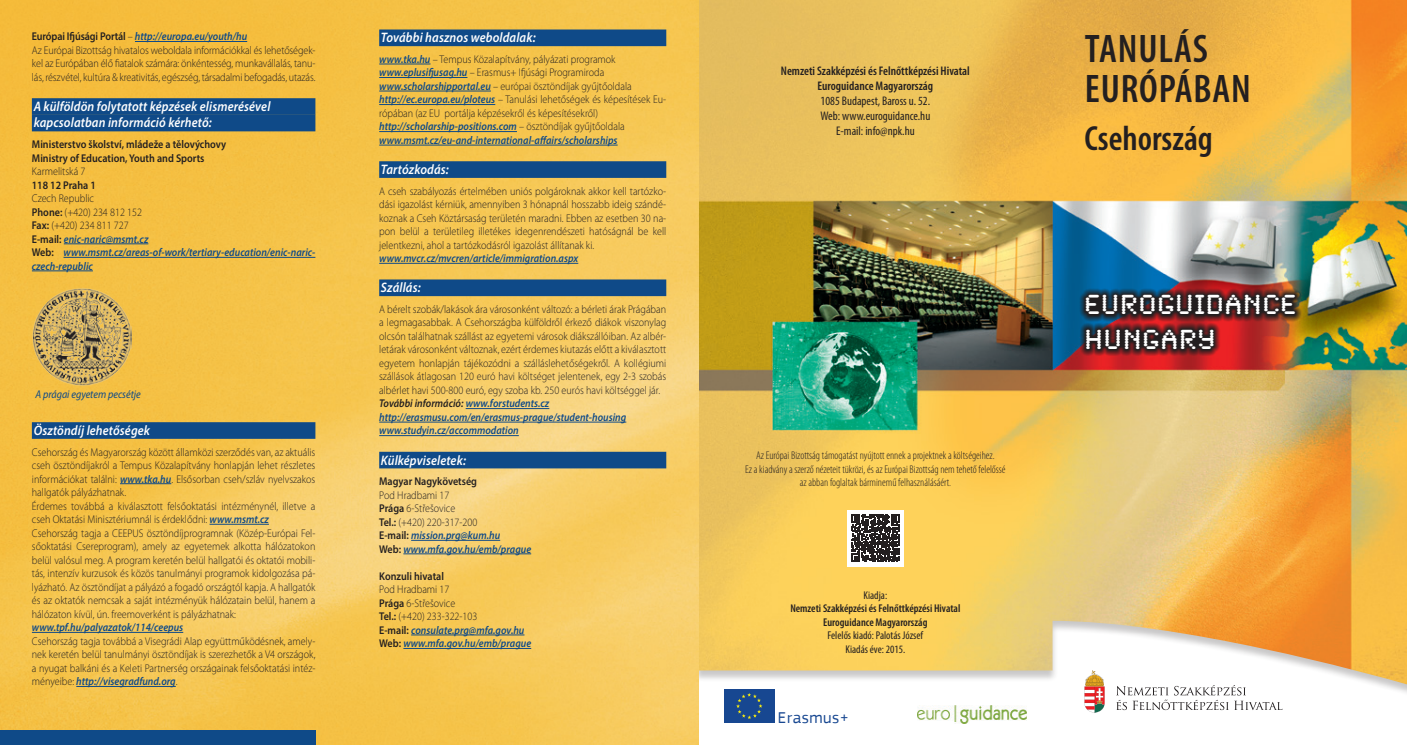
<style>
.page{position:relative;width:1407px;height:745px;background:#fff}
.page>*{position:absolute;margin:0;border:0;box-sizing:border-box;transform-origin:0 0}
.t1{font:600 condensed 40px/40px "Myriad Pro";letter-spacing:.02em;color:#231f20}
.t2{font:600 condensed 35px "Myriad Pro";color:#231f20}
.t3{font:28.75px/34.5px "Synchro Std";letter-spacing:.04em;color:#fff}
.t4{font:16.38px "PF Square Sans Pro";letter-spacing:.035em;color:#174791}
.t5{font:italic 600 13.75px/16.5px "Myriad Pro";letter-spacing:.01em;color:#fff;scale:.9 1}
.t6{font:600 condensed 12.5px/15px "Myriad Pro";color:#231f20;text-align:center}
.t7{font:condensed 12.5px/15px "Myriad Pro";color:#231f20;text-align:center}
.t8{font:300 11.25px/13.5px "Myriad Pro";color:#231f20;scale:.9 1}
.t9{font:italic 600 11.25px/13.5px "Myriad Pro";color:#0f4a88;scale:.9 1}
.t10{font:300 condensed 11.25px/13.5px "Myriad Pro";color:#231f20;text-align:center}
.t11{font:600 11.25px/13.5px "Myriad Pro";color:#231f20;scale:.9 1}
.t12{font:600 condensed 11.25px/13.5px "Myriad Pro";color:#231f20;text-align:center}
.t13{font:condensed 11.25px/13.5px "Myriad Pro";color:#231f20;text-align:center}
.t14{font:italic 11.25px "Myriad Pro";color:#0f4a88;scale:.9 1}
.s1{font-weight:600}
.s2{font-weight:600;font-style:italic;color:#0f4a88}
.s3{font-weight:300;font-style:normal;color:#231f20}
.s4{font-style:normal;color:#231f20}
.s5{font-weight:600;font-style:italic}
</style>
<div class="page">
<img style="left:698px;top:0;width:709px;height:684px">
<img style="left:0;top:0;width:698px;height:744px">
<div style="left:0;top:730px;width:315px;height:14px;background:#0f4a88"></div>
<hr style="left:135px;top:41px;width:112px;height:1px;background:#0f4a88">
<div style="left:32px;top:98px;width:283px;height:17px;background:#0f4a88"></div>
<div style="left:32px;top:115px;width:283px;height:16px;background:#0f4a88"></div>
<hr style="left:64px;top:243px;width:84px;height:1px;background:#0f4a88">
<hr style="left:64px;top:257px;width:251px;height:1px;background:#0f4a88">
<hr style="left:32px;top:270px;width:61px;height:1px;background:#0f4a88">
<div style="left:32px;top:422px;width:283px;height:16px;background:#0f4a88"></div>
<hr style="left:120px;top:483px;width:51px;height:1px;background:#0f4a88">
<hr style="left:210px;top:523px;width:59px;height:1px;background:#0f4a88">
<hr style="left:32px;top:631px;width:151px;height:1px;background:#0f4a88">
<hr style="left:76px;top:685px;width:100px;height:1px;background:#0f4a88">
<div style="left:379px;top:29px;width:287px;height:17px;background:#0f4a88"></div>
<hr style="left:379px;top:64px;width:51px;height:1px;background:#0f4a88">
<hr style="left:379px;top:77px;width:88px;height:1px;background:#0f4a88">
<hr style="left:379px;top:91px;width:112px;height:1px;background:#0f4a88">
<hr style="left:379px;top:104px;width:116px;height:1px;background:#0f4a88">
<hr style="left:379px;top:131px;width:138px;height:1px;background:#0f4a88">
<hr style="left:379px;top:145px;width:239px;height:1px;background:#0f4a88">
<div style="left:379px;top:161px;width:287px;height:17px;background:#0f4a88"></div>
<hr style="left:379px;top:263px;width:199px;height:1px;background:#0f4a88">
<div style="left:379px;top:279px;width:287px;height:17px;background:#0f4a88"></div>
<hr style="left:466px;top:408px;width:83px;height:1px;background:#0f4a88">
<hr style="left:379px;top:421px;width:247px;height:1px;background:#0f4a88">
<hr style="left:379px;top:435px;width:140px;height:1px;background:#0f4a88">
<div style="left:379px;top:451px;width:287px;height:17px;background:#0f4a88"></div>
<hr style="left:411px;top:539px;width:89px;height:1px;background:#0f4a88">
<hr style="left:403px;top:553px;width:128px;height:1px;background:#0f4a88">
<hr style="left:411px;top:634px;width:113px;height:1px;background:#0f4a88">
<hr style="left:403px;top:647px;width:128px;height:1px;background:#0f4a88">
<svg style="left:1079px;top:288px;width:223px;height:67px;background:#5c2a29"></svg>
<img style="left:32px;top:287px;width:100px;height:100px">
<img style="left:917px;top:705px;width:109px;height:17px">
<div style="left:847px;top:509px;width:57px;height:57px;background:#fff"></div>
<svg style="left:851px;top:514px;width:48px;height:47px"></svg>
<div style="left:724px;top:688px;width:50px;height:34px;background:#174791"></div>
<svg style="left:736px;top:693px;width:26px;height:25px"></svg>
<svg style="left:1116px;top:685px;width:164px;height:24px"></svg>
<svg style="left:1084px;top:670px;width:20px;height:42px"></svg>
<p class="t8" style="left:32px;top:30px;width:316px"><span class="s1">Európai Ifjúsági Portál</span> – <span class="s2">http://europa.eu/youth/hu<br></span>Az Európai Bizottság hivatalos weboldala információkkal és lehetőségek&shy;kel az Európában élő fiatalok számára: önkéntesség, munkavállalás, tanu&shy;lás, részvétel, kultúra &amp; kreativitás, egészség, társadalmi befogadás, utazás.</p>
<p class="t5" style="left:34px;top:98px;width:265px">A külföldön folytatott képzések elismerésével kapcsolatban információ kérhető:</p>
<p class="t11" style="left:32px;top:137px;width:217px">Ministerstvo školství, mládeže a tělovýchovy<br>Ministry of Education, Youth and Sports</p>
<p class="t8" style="left:32px;top:164px;width:61px">Karmelitská 7</p>
<p class="t11" style="left:32px;top:178px;width:73px">118 12 Praha 1</p>
<p class="t9" style="left:32px;top:191px;width:316px"><span class="s3">Czech Republic<br></span><span class="s4">Phone:</span> <span class="s3">(+420) 234 812 152<br></span><span class="s4">Fax:</span> <span class="s3">(+420) 234 811 727<br></span><span class="s4">E-mail:</span> enic-naric@msmt.cz<br><span class="s4">Web:</span> www.msmt.cz/areas-of-work/tertiary-education/enic-naric&shy;czech-republic</p>
<p class="t14" style="left:35px;top:387px;width:118px">A prágai egyetem pecsétje</p>
<p class="t5" style="left:34px;top:421px;width:131px">Ösztöndíj lehetőségek</p>
<p class="t8" style="left:32px;top:444px;width:316px">Csehország és Magyarország között államközi szerződés van, az aktuális cseh ösztöndíjakról a Tempus Közalapítvány honlapján lehet részletes információkat találni: <span class="s2">www.tka.hu</span>. Elsősorban cseh/szláv nyelvszakos hallgatók pályázhatnak.<br>Érdemes továbbá a kiválasztott felsőoktatási intézménynél, illetve a cseh Oktatási Minisztériumnál is érdeklődni: <span class="s2">www.msmt.cz </span>Csehország tagja a CEEPUS ösztöndíjprogramnak (Közép-Európai Fel&shy;sőoktatási Csereprogram), amely az egyetemek alkotta hálózatokon belül valósul meg. A program keretén belül hallgatói és oktatói mobili&shy;tás, intenzív kurzusok és közös tanulmányi programok kidolgozása pá&shy;lyázható. Az ösztöndíjat a pályázó a fogadó országtól kapja. A hallgatók és az oktatók nemcsak a saját intézményük hálózatain belül, hanem a hálózaton kívül, ún. freemoverként is pályázhatnak:</p>
<p class="t9" style="left:32px;top:620px;width:170px">www.tpf.hu/palyazatok/114/ceepus</p>
<p class="t8" style="left:32px;top:633px;width:316px;text-align:justify">Csehország tagja továbbá a Visegrádi Alap együttműködésnek, amely&shy;nek keretén belül tanulmányi ösztöndíjak is szerezhetők a V4 országok, a nyugat balkáni és a Keleti Partnerség országainak felsőoktatási intéz&shy;ményeibe: <span class="s2">http://visegradfund.org</span>.</p>
<p class="t5" style="left:381px;top:29px;width:173px">További hasznos weboldalak:</p>
<p class="t8" style="left:379px;top:52px;width:320px"><span class="s2">www.tka.hu</span> – Tempus Közalapítvány, pályázati programok <span class="s2">www.eplusifjusag.hu</span> – Erasmus+ Ifjúsági Programiroda <span class="s2">www.scholarshipportal.eu</span> – európai ösztöndíjak gyűjtőoldala <span class="s2">http://ec.europa.eu/ploteus</span> – Tanulási lehetőségek és képesítések Eu&shy;rópában (az EU portálja képzésekről és képesítésekről) <span class="s2">http://scholarship-positions.com</span> – ösztöndíjak gyűjtőoldala <span class="s2">www.msmt.cz/eu-and-international-affairs/scholarships</span></p>
<p class="t5" style="left:381px;top:161px;width:77px">Tartózkodás:</p>
<p class="t8" style="left:379px;top:184px;width:320px;text-align:justify">A cseh szabályozás értelmében uniós polgároknak akkor kell tartózko&shy;dási igazolást kérniük, amennyiben 3 hónapnál hosszabb ideig szándé&shy;koznak a Cseh Köztársaság területén maradni. Ebben az esetben 30 na&shy;pon belül a területileg illetékes idegenrendészeti hatóságnál be kell jelentkezni, ahol a tartózkodásról igazolást állítanak ki.</p>
<p class="t9" style="left:379px;top:251px;width:223px">www.mvcr.cz/mvcren/article/immigration.aspx</p>
<p class="t5" style="left:381px;top:279px;width:46px">Szállás:</p>
<p class="t8" style="left:379px;top:302px;width:320px">A bérelt szobák/lakások ára városonként változó: a bérleti árak Prágában a legmagasabbak. A Csehországba külföldről érkező diákok viszonylag olcsón találhatnak szállást az egyetemi városok diákszállóiban. Az albér&shy;letárak városonként változnak, ezért érdemes kiutazás előtt a kiválasztott egyetem honlapján tájékozódni a szálláslehetőségekről. A kollégiumi szállások átlagosan 120 euró havi költséget jelentenek, egy 2-3 szobás albérlet havi 500-800 euró, egy szoba kb. 250 eurós havi költséggel jár.<br><span class="s5">További információ:</span> <span class="s2">www.forstudents.cz http://erasmusu.com/en/erasmus-prague/student-housing www.studyin.cz/accommodation</span></p>
<p class="t5" style="left:381px;top:451px;width:96px">Külképviseletek:</p>
<p class="t11" style="left:379px;top:474px;width:110px">Magyar Nagykövetség</p>
<p class="t9" style="left:379px;top:487px;width:170px"><span class="s3">Pod Hradbami 17<br></span><span class="s4">Prága</span> <span class="s3">6-Střešovice<br></span><span class="s4">Tel.:</span> <span class="s3">(+420) 220-317-200<br></span><span class="s4">E-mail:</span> mission.prg@kum.hu<br><span class="s4">Web:</span> www.mfa.gov.hu/emb/prague</p>
<p class="t11" style="left:379px;top:568px;width:73px">Konzuli hivatal</p>
<p class="t9" style="left:379px;top:582px;width:170px"><span class="s3">Pod Hradbami 17<br></span><span class="s4">Prága</span> <span class="s3">6-Střešovice<br></span><span class="s4">Tel.:</span> <span class="s3">(+420) 233-322-103<br></span><span class="s4">E-mail:</span> consulate.prg@mfa.gov.hu<br><span class="s4">Web:</span> www.mfa.gov.hu/emb/prague</p>
<p class="t6" style="left:781px;top:63px;width:190px">Nemzeti Szakképzési és Felnőttképzési Hivatal<br>Euroguidance Magyarország</p>
<p class="t7" style="left:820px;top:93px;width:111px">1085 Budapest, Baross u. 52.<br>Web: www.euroguidance.hu<br>E-mail: info@npk.hu</p>
<p class="t10" style="left:745px;top:448px;width:262px">Az Európai Bizottság támogatást nyújtott ennek a projektnek a költségeihez.<br>Ez a kiadvány a szerző nézeteit tükrözi, és az Európai Bizottság nem tehető felelőssé az abban foglaltak bárminemű felhasználásáért.</p>
<p class="t13" style="left:863px;top:587px;width:25px">Kiadja:</p>
<p class="t12" style="left:790px;top:601px;width:172px">Nemzeti Szakképzési és Felnőttképzési Hivatal<br>Euroguidance Magyarország</p>
<p class="t13" style="left:827px;top:628px;width:97px">Felelős kiadó: Palotás József<br>Kiadás éve: 2015.</p>
<h3 class="t4" style="left:778px;top:707px;width:73px">Erasmus+</h3>
<h1 class="t1" style="left:1085px;top:28px;width:167px">TANULÁS<br>EURÓPÁBAN</h1>
<h2 class="t2" style="left:1084px;top:117px;width:130px">Csehország</h2>
<h3 class="t3" style="left:1084px;top:285px;width:213px">EUROGUIDANCE<br>HUNGARY</h3>
</div>
